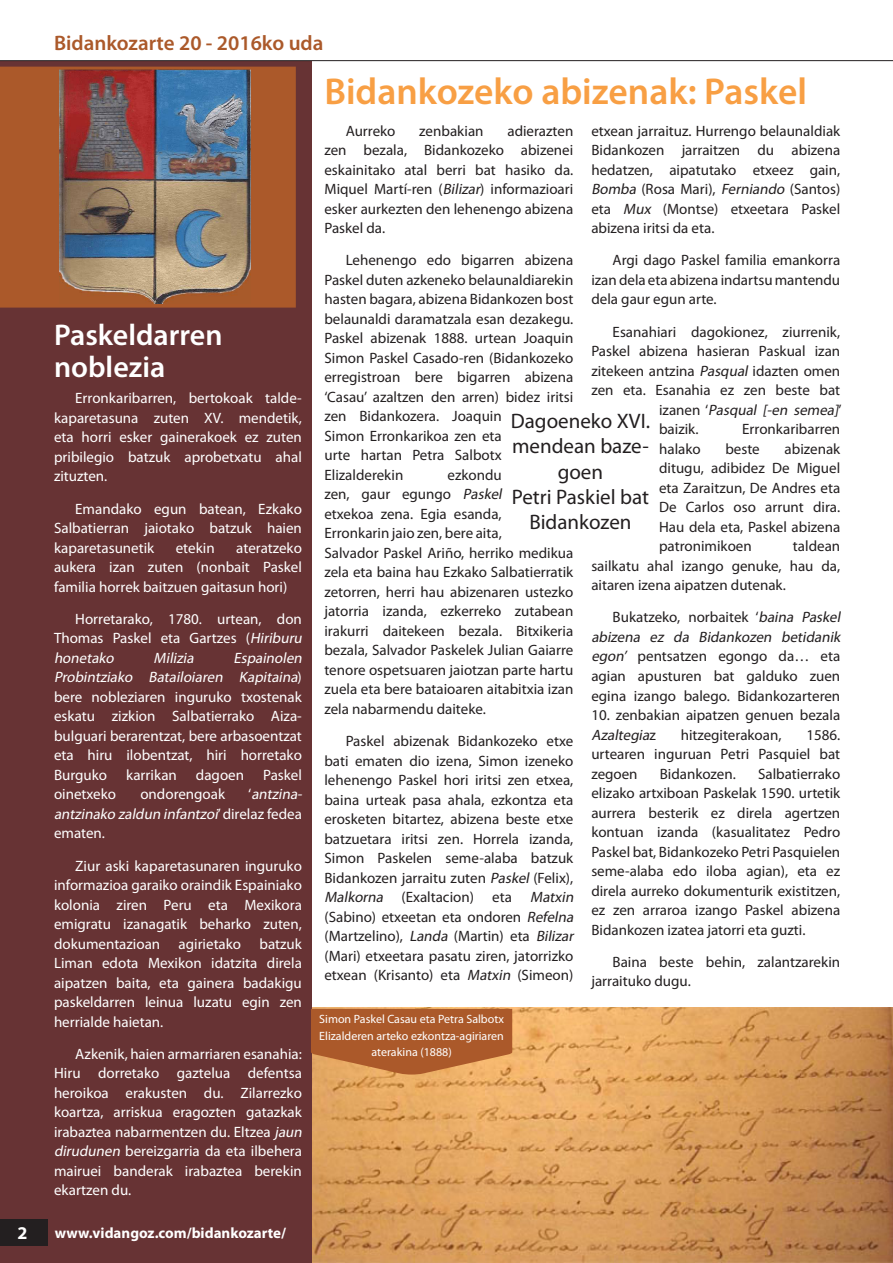
<style>
.page{position:relative;width:893px;height:1263px;background:#fff}
.page>*{position:absolute;margin:0;border:0;box-sizing:border-box;transform-origin:0 0}
.Head_1{font:600 37.5px "Myriad Pro";color:#f89f44}
.Head_2_reverse{font:600 30px/31.5px "Myriad Pro";color:#fff}
.t1{font:21px/25.2px "Myriad Pro";color:#231f20;text-align:center}
.Subheading{font:600 21px "Myriad Pro";color:#ab592a}
.t2{font:700 18px "Myriad Pro";color:#fff}
.Body{font:15px/19.5px "Myriad Pro";color:#231f20;text-align:justify}
.Body_reverse{font:15px/19.5px "Myriad Pro";color:#fff;text-align:justify}
.Body_reverse-2{font:italic 15px/19.5px "Myriad Pro";color:#fff}
.t3{font:700 15px "Myriad Pro";color:#fff}
.Body-2{font:italic 15px "Myriad Pro";color:#231f20}
.t4{font:12px/16.5px "Myriad Pro";color:#fff;text-align:center}
.s1{font-style:italic}
.s2{font-style:normal}
</style>
<div class="page">
<img style="left:311px;top:1008px;width:582px;height:254px">
<div style="left:0;top:24px;width:311px;height:1239px;background:#673334"></div>
<svg style="left:0;top:24px;width:893px;height:37px"></svg>
<div style="left:0;top:1219px;width:47px;height:26px;background:#231f20"></div>
<img style="left:0;top:67px;width:296px;height:241px">
<svg style="left:311px;top:1009px;width:201px;height:65px;background:#b36432"></svg>
<p class="Subheading" style="left:54px;top:29px;width:271px">Bidankozarte 20 - 2016ko uda</p>
<p class="Head_2_reverse" style="left:54px;top:319px;width:170px">Paskeldarren noblezia</p>
<p class="Body_reverse" style="left:54px;top:388px;width:249px;text-indent:21px">Erronkaribarren, bertokoak talde&shy;kaparetasuna zuten XV. mendetik, eta horri esker gainerakoek ez zuten pribilegio batzuk aprobetxatu ahal zituzten.</p>
<p class="Body_reverse" style="left:54px;top:498px;width:249px;text-indent:21px">Emandako egun batean, Ezkako Salbatierran jaiotako batzuk haien kaparetasunetik</p>
<p class="Body_reverse" style="left:54px;top:537px;width:249px;text-indent:182px">ateratzeko aukera izan zuten (nonbait Paskel familia horrek baitzuen gaitasun hori)</p>
<p class="Body_reverse" style="left:54px;top:609px;width:253px;text-align:left;text-indent:21px">Horretarako, 1780. urtean, don<br>Thomas Paskel eta Gartzes (<span class="s1">Hiriburu honetako</span></p>
<p class="Body_reverse" style="left:176px;top:537px;width:41px">etekin</p>
<p class="Body_reverse" style="left:54px;top:648px;width:253px;text-align:left;text-indent:179px"><span class="s1">Espainolen<br>Probintziako Batailoiaren Kapitaina</span>) bere nobleziaren inguruko txostenak eskatu zizkion Salbatierrako Aiza&shy;bulguari berarentzat, bere arbasoentzat eta hiru ilobentzat, hiri horretako<br>Burguko</p>
<p class="Body_reverse-2" style="left:154px;top:648px;width:45px">Milizia</p>
<p class="Body_reverse" style="left:126px;top:765px;width:52px">karrikan</p>
<p class="Body_reverse" style="left:196px;top:765px;width:50px">dagoen</p>
<p class="Body_reverse" style="left:263px;top:765px;width:40px">Paskel</p>
<p class="Body_reverse" style="left:54px;top:784px;width:64px">oinetxeko</p>
<p class="Body_reverse" style="left:140px;top:784px;width:86px">ondorengoak</p>
<p class="Body_reverse-2" style="left:54px;top:784px;width:253px;text-indent:194px"><span class="s2">‘</span> antzina&shy;antzinako zaldun infantzoi<span class="s2">’ d i re l a z fe d e a ematen.</span></p>
<p class="Body_reverse" style="left:54px;top:855px;width:249px;text-indent:21px">Ziur aski kaparetasunaren inguruko informazioa garaiko oraindik Espainiako kolonia ziren Peru eta Mexikora emigratu izanagatik beharko zuten, dokumentazioan agirietako batzuk Liman edota Mexikon idatzita direla aipatzen baita, eta gainera badakigu paskeldarren leinua luzatu egin zen herrialde haietan.</p>
<p class="Body_reverse" style="left:54px;top:1044px;width:253px;text-align:left;text-indent:21px">Azkenik, haien armarriaren esanahia:<br>Hiru dorretako gaztelua defentsa heroikoa erakusten du. Zilarrezko koartza, arriskua eragozten gatazkak irabaztea nabarmentzen du. Eltzea <span class="s1">jaun dirudunen</span> bereizgarria da eta ilbehera mairuei banderak irabaztea berekin ekartzen du.</p>
<p class="t2" style="left:18px;top:1221px;width:11px">2</p>
<p class="t3" style="left:55px;top:1223px;width:233px">www.vidangoz.com/bidankozarte/</p>
<p class="Head_1" style="left:324px;top:68px;width:484px">Bidankozeko abizenak: Paskel</p>
<p class="Body" style="left:324px;top:121px;width:250px;text-indent:183px">adierazten zen bezala, Bidankozeko abizenei eskainitako atal berri bat hasiko da.<br>Miquel Martí-ren (<span class="s1">Bilizar</span>) informazioari esker aurkezten den lehenengo abizena Paskel da.</p>
<p class="Body" style="left:324px;top:250px;width:250px;text-align:left;text-indent:21px">Lehenengo edo bigarren abizena Paskel duten azkeneko belaunaldiarekin hasten bagara, abizena Bidankozen bost belaunaldi daramatzala esan dezakegu.<br>Paskel abizenak 1888. urtean Joaquin Simon Paskel Casado-ren (Bidankozeko erregistroan bere bigarren abizena ‘Casau’ azaltzen den arren) bidez iritsi zen Bidankozera. Joaquin<br>Simon Erronkarikoa zen eta<br>urte hartan Petra Salbotx Elizalderekin</p>
<p class="Body" style="left:346px;top:121px;width:51px">Aurreko</p>
<p class="Body" style="left:419px;top:121px;width:66px">zenbakian</p>
<p class="Body" style="left:591px;top:121px;width:250px">etxean jarraituz. Hurrengo belaunaldiak Bidankozen jarraitzen du abizena hedatzen, aipatutako etxeez gain, <span class="s1">Bomba</span> (Rosa Mari), <span class="s1">Ferniando</span> (Santos) eta <span class="s1">Mux</span> (Montse) etxeetara Paskel abizena iritsi da eta.</p>
<p class="Body" style="left:591px;top:250px;width:250px;text-indent:21px">Argi dago Paskel familia emankorra izan dela eta abizena indartsu mantendu dela gaur egun arte.</p>
<p class="Body" style="left:613px;top:322px;width:229px">Esanahiari dagokionez, ziurrenik,</p>
<p class="Body" style="left:591px;top:341px;width:250px">Paskel abizena hasieran Paskual izan</p>
<p class="Body" style="left:591px;top:361px;width:250px">zitekeen antzina <span class="s1">Pasqual</span> idazten omen</p>
<p class="Body" style="left:591px;top:380px;width:250px">zen eta. Esanahia ez zen beste bat</p>
<p class="Body-2" style="left:659px;top:400px;width:184px"><span class="s2">i z a n e n ‘</span> Pasqual [-en semea]<span class="s2">’</span></p>
<p class="Body" style="left:659px;top:419px;width:41px">baizik.</p>
<p class="Body" style="left:742px;top:419px;width:99px">Erronkaribarren</p>
<p class="Body" style="left:659px;top:439px;width:43px">halako</p>
<p class="Body" style="left:725px;top:439px;width:36px">beste</p>
<p class="t1" style="left:511px;top:408px;width:141px">Dagoeneko XVI. mendean baze&shy;goen</p>
<p class="t1" style="left:512px;top:484px;width:139px">Petri Paskiel bat</p>
<p class="t1" style="left:529px;top:509px;width:104px">Bidankozen</p>
<p class="Body" style="left:659px;top:439px;width:183px;text-indent:125px">abizenak ditugu, adibidez De Miguel eta Zaraitzun, De Andres eta De Carlos oso arrunt dira.<br>Hau dela eta, Paskel abizena patronimikoen</p>
<p class="Body" style="left:324px;top:465px;width:250px;text-align:left;text-indent:123px">ezkondu<br>zen, gaur egungo <span class="s1">Paskel<br></span>etxekoa zena. Egia esanda,<br>Erronkarin jaio zen, bere aita,<br>Salvador Paskel Ariño, herriko medikua zela eta baina hau Ezkako Salbatierratik zetorren, herri hau abizenaren ustezko jatorria izanda, ezkerreko zutabean irakurri daitekeen bezala. Bitxikeria bezala, Salvador Paskelek Julian Gaiarre tenore ospetsuaren jaiotzan parte hartu zuela eta bere bataioaren aitabitxia izan zela nabarmendu daiteke.</p>
<p class="Body" style="left:324px;top:731px;width:254px;text-align:left;text-indent:21px">Paskel abizenak Bidankozeko etxe bati ematen dio izena, Simon izeneko lehenengo Paskel hori iritsi zen etxea, baina urteak pasa ahala, ezkontza eta erosketen bitartez, abizena beste etxe batzuetara iritsi zen. Horrela izanda, Simon Paskelen seme-alaba batzuk Bidankozen jarraitu zuten <span class="s1">Paskel</span> (Felix), <span class="s1">Malkorna</span> (Exaltacion) eta <span class="s1">Matxin </span>(Sabino) etxeetan eta ondoren <span class="s1">Refelna </span>(Martzelino), <span class="s1">Landa</span> (Martin) eta <span class="s1">Bilizar </span>(Mari) etxeetara pasatu ziren, jatorrizko etxean (Krisanto) eta <span class="s1">Matxin</span> (Simeon)</p>
<p class="Body" style="left:591px;top:536px;width:250px;text-indent:202px">taldean sailkatu ahal izango genuke, hau da, aitaren izena aipatzen dutenak.</p>
<p class="Body" style="left:591px;top:607px;width:254px;text-align:left;text-indent:21px">Bukatzeko, norbaitek ‘<span class="s1">baina Paskel abizena ez da Bidankozen betidanik egon’</span> pentsatzen egongo da… eta agian apusturen bat galduko zuen egina izango balego. Bidankozarteren</p>
<p class="Body" style="left:591px;top:705px;width:250px">10. zenbakian aipatzen genuen bezala<br><span class="s1">Azaltegia</span>z</p>
<p class="Body" style="left:681px;top:724px;width:102px">hitzegiterakoan,</p>
<p class="Body" style="left:591px;top:724px;width:250px;text-indent:215px">1586. urtearen inguruan Petri Pasquiel bat zegoen</p>
<p class="Body" style="left:591px;top:763px;width:250px;text-indent:167px">Salbatierrako elizako artxiboan Paskelak 1590. urtetik aurrera besterik ez direla agertzen kontuan izanda (kasualitatez Pedro Paskel bat, Bidankozeko Petri Pasquielen seme-alaba edo iloba agian), eta ez direla aurreko dokumenturik existitzen, ez zen arraroa izango Paskel abizena Bidankozen izatea jatorri eta guzti.</p>
<p class="Body" style="left:591px;top:952px;width:250px;text-indent:21px">Baina beste behin, zalantzarekin jarraituko dugu.</p>
<p class="Body" style="left:660px;top:763px;width:78px">Bidankozen.</p>
<p class="t4" style="left:319px;top:1011px;width:186px">Simon Paskel Casau eta Petra Salbotx<br>Elizalderen arteko ezkontza-agiriaren aterakina (1888)</p>
</div>
